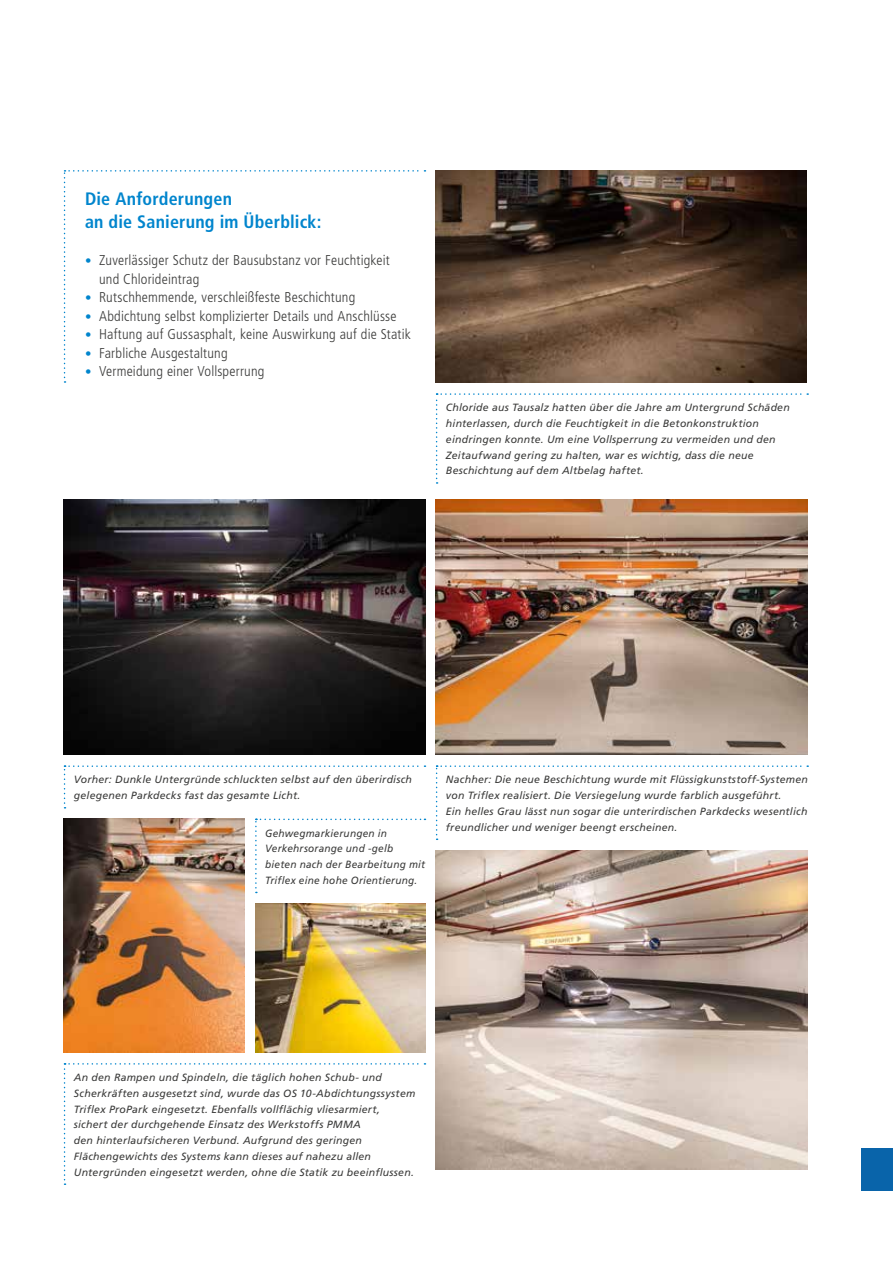
<style>
.page{position:relative;width:893px;height:1263px;background:#fff}
.page>*{position:absolute;margin:0;border:0;box-sizing:border-box;transform-origin:0 0}
.t1{font:700 condensed 18px/23.4px "Frutiger LT Pro";letter-spacing:.01em;color:#0085cd}
.t2{font:300 condensed 14.25px/18.5px "Frutiger LT Pro";letter-spacing:.015em;color:#3b3b3a}
.t3{font:italic 10.5px/15.8px "Frutiger LT Pro";letter-spacing:.02em;color:#3b3b3a}
.t4{font:italic 10.5px/15.8px "Frutiger LT Pro";letter-spacing:.02em;color:#3b3b3a;scale:.96 1}
.s1{font-size:12.9px;color:#0085cd}
</style>
<div class="page">
<svg style="left:64px;top:170px;width:361px;height:213px"></svg>
<div style="left:861px;top:1148px;width:32px;height:43px;background:#0964aa"></div>
<img style="left:436px;top:500px;width:372px;height:255px">
<img style="left:64px;top:500px;width:361px;height:255px">
<svg style="left:64px;top:765px;width:361px;height:43px"></svg>
<svg style="left:436px;top:765px;width:372px;height:75px"></svg>
<img style="left:64px;top:819px;width:180px;height:233px">
<svg style="left:255px;top:819px;width:170px;height:74px"></svg>
<img style="left:255px;top:904px;width:170px;height:148px">
<img style="left:436px;top:850px;width:372px;height:319px">
<svg style="left:64px;top:1063px;width:361px;height:122px"></svg>
<img style="left:436px;top:170px;width:371px;height:213px">
<svg style="left:436px;top:393px;width:372px;height:91px"></svg>
<h1 class="t1" style="left:85px;top:187px;width:238px">Die Anforderungen<br>an die Sanierung im Überblick:</h1>
<h2 class="t2" style="left:99px;top:251px;width:292px;text-indent:-14px"><span class="s1">•</span> Zuverlässiger Schutz der Bausubstanz vor Feuchtigkeit und Chlorideintrag</h2>
<h2 class="t2" style="left:85px;top:288px;width:272px"><span class="s1">•</span> Rutschhemmende, verschleißfeste Beschichtung</h2>
<h2 class="t2" style="left:85px;top:307px;width:313px"><span class="s1">•</span> Abdichtung selbst komplizierter Details und Anschlüsse</h2>
<h2 class="t2" style="left:85px;top:325px;width:327px"><span class="s1">•</span> Haftung auf Gussasphalt, keine Auswirkung auf die Statik</h2>
<h2 class="t2" style="left:85px;top:344px;width:144px"><span class="s1">•</span> Farbliche Ausgestaltung</h2>
<h2 class="t2" style="left:85px;top:362px;width:181px"><span class="s1">•</span> Vermeidung einer Vollsperrung</h2>
<p class="t3" style="left:446px;top:400px;width:345px">Chloride aus Tausalz hatten über die Jahre am Untergrund Schäden hinterlassen, durch die Feuchtigkeit in die Betonkonstruktion eindringen konnte. Um eine Vollsperrung zu vermeiden und den Zeitaufwand gering zu halten, war es wichtig, dass die neue Beschichtung auf dem Altbelag haftet.</p>
<p class="t3" style="left:74px;top:772px;width:340px">Vorher: Dunkle Untergründe schluckten selbst auf den überirdisch gelegenen Parkdecks fast das gesamte Licht.</p>
<p class="t3" style="left:446px;top:772px;width:363px">Nachher: Die neue Beschichtung wurde mit Flüssigkunststoff-Systemen von Triflex realisiert. Die Versiegelung wurde farblich ausgeführt.<br>Ein helles Grau lässt nun sogar die unterirdischen Parkdecks wesentlich freundlicher und weniger beengt erscheinen.</p>
<p class="t4" style="left:265px;top:825px;width:168px">Gehwegmarkierungen in<br>Verkehrsorange und -gelb bieten nach der Bearbeitung mit<br>Triflex eine hohe Orientierung.</p>
<p class="t3" style="left:74px;top:1070px;width:343px">An den Rampen und Spindeln, die täglich hohen Schub- und Scherkräften ausgesetzt sind, wurde das OS 10-Abdichtungssystem Triflex ProPark eingesetzt. Ebenfalls vollflächig vliesarmiert, sichert der durchgehende Einsatz des Werkstoffs PMMA<br>den hinterlaufsicheren Verbund. Aufgrund des geringen Flächengewichts des Systems kann dieses auf nahezu allen Untergründen eingesetzt werden, ohne die Statik zu beeinflussen.</p>
</div>
